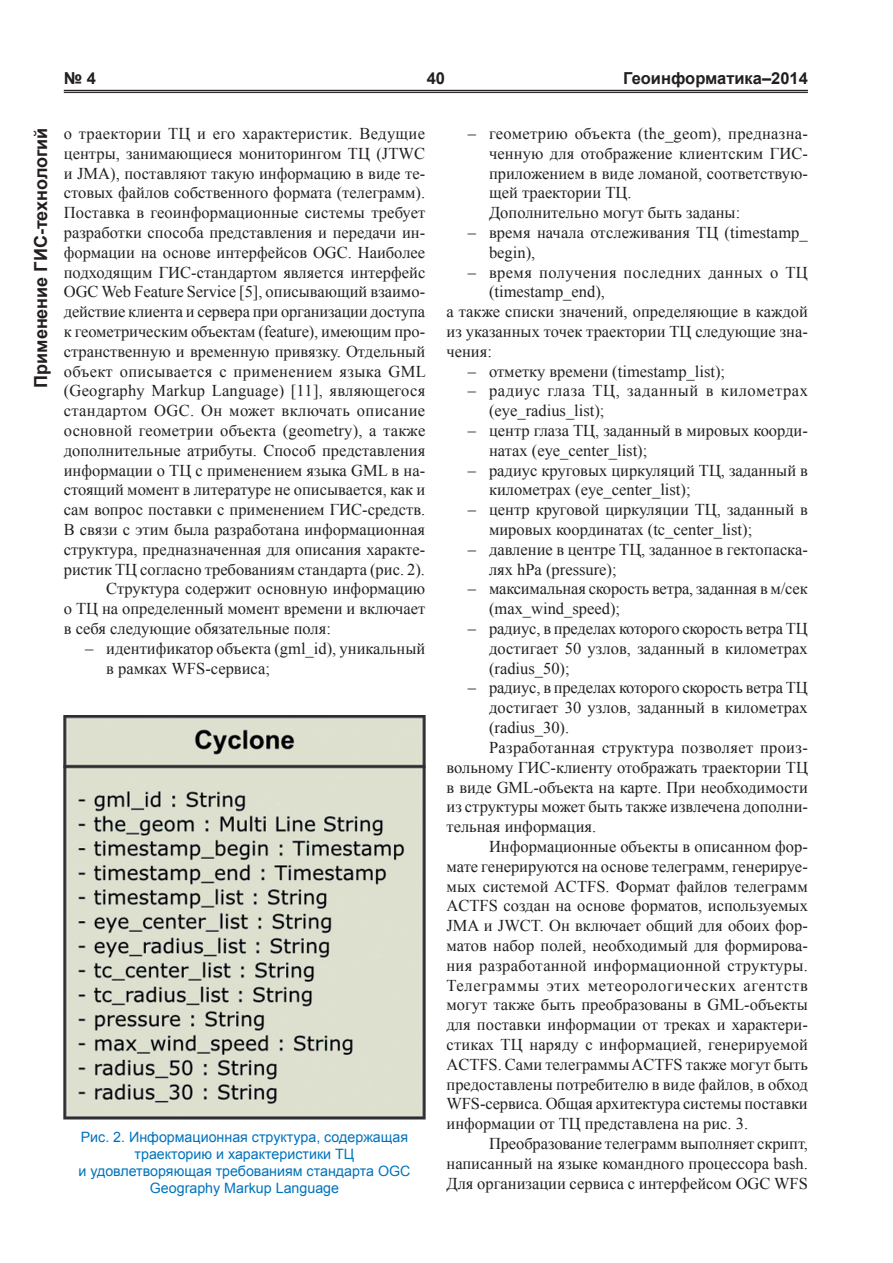
<style>
.page{position:relative;width:893px;height:1263px;background:#fff}
.page>*{position:absolute;margin:0;border:0;box-sizing:border-box;transform-origin:0 0}
.t1{font:700 18px "Arial";color:#231f20}
.t2{font:16.5px/19.8px "Times New Roman";color:#231f20}
.t3{font:16.5px "Times New Roman";letter-spacing:.02em;color:#231f20}
.t4{font:16.5px "Times New Roman";letter-spacing:.025em;color:#231f20}
.t5{font:16.5px/19.8px "Times New Roman";letter-spacing:.035em;color:#231f20}
.t6{font:16.5px "Times New Roman";letter-spacing:.04em;color:#231f20}
.t7{font:700 16.5px "Arial";color:#231f20}
.t8{font:14.25px/17px "Arial";color:#0073bd;text-align:center}
</style>
<div class="page">
<hr style="left:64px;top:90px;width:744px;height:1px;background:#231f20">
<hr style="left:64px;top:92px;width:744px;height:1px;background:#231f20">
<img style="left:64px;top:715px;width:361px;height:405px">
<p class="t7" style="left:64px;top:68px;width:34px">№ 4</p>
<p class="t7" style="left:427px;top:68px;width:20px">40</p>
<p class="t7" style="left:623px;top:68px;width:186px">Геоинформатика–2014</p>
<p class="t1" style="left:29px;top:388px;width:262px;rotate:-90deg">Применение ГИС-технологий</p>
<p class="t3" style="left:64px;top:122px;width:363px">о траектории ТЦ и его характеристик. Ведущие</p>
<p class="t2" style="left:64px;top:143px;width:363px">центры, занимающиеся мониторингом ТЦ (JTWC</p>
<p class="t2" style="left:64px;top:163px;width:363px">и JMA), поставляют такую информацию в виде те-</p>
<p class="t2" style="left:64px;top:183px;width:363px">стовых файлов собственного формата (телеграмм).</p>
<p class="t2" style="left:64px;top:203px;width:363px">Поставка в геоинформационные системы требует</p>
<p class="t2" style="left:64px;top:222px;width:363px">разработки способа представления и передачи ин-</p>
<p class="t2" style="left:64px;top:242px;width:363px">формации на основе интерфейсов OGC. Наиболее</p>
<p class="t2" style="left:64px;top:262px;width:363px">подходящим ГИС-стандартом является интерфейс</p>
<p class="t2" style="left:64px;top:282px;width:363px">OGC Web Feature Service [5], описывающий взаимо-</p>
<p class="t2" style="left:64px;top:302px;width:363px">действие клиента и сервера при организации доступа</p>
<p class="t2" style="left:64px;top:321px;width:363px">к геометрическим объектам (feature), имеющим про-</p>
<p class="t2" style="left:64px;top:341px;width:363px">странственную и временную привязку. Отдельный</p>
<p class="t4" style="left:64px;top:360px;width:364px">объект описывается с применением языка GML</p>
<p class="t2" style="left:64px;top:381px;width:363px">(Geography Markup Language) [11], являющегося</p>
<p class="t4" style="left:64px;top:400px;width:363px">стандартом OGC. Он может включать описание</p>
<p class="t2" style="left:64px;top:420px;width:363px">основной геометрии объекта (geometry), а также</p>
<p class="t2" style="left:64px;top:440px;width:363px">дополнительные атрибуты. Способ представления</p>
<p class="t2" style="left:64px;top:460px;width:363px">информации о ТЦ с применением языка GML в на-</p>
<p class="t2" style="left:64px;top:480px;width:363px">стоящий момент в литературе не описывается, как и</p>
<p class="t2" style="left:64px;top:500px;width:363px">сам вопрос поставки с применением ГИС-средств.</p>
<p class="t2" style="left:64px;top:519px;width:363px">В связи с этим была разработана информационная</p>
<p class="t2" style="left:64px;top:539px;width:363px">структура, предназначенная для описания характе-</p>
<p class="t2" style="left:64px;top:559px;width:363px">ристик ТЦ согласно требованиям стандарта (рис. 2).</p>
<p class="t2" style="left:106px;top:579px;width:320px">Структура содержит основную информацию</p>
<p class="t2" style="left:64px;top:599px;width:363px">о ТЦ на определенный момент времени и включает</p>
<p class="t2" style="left:64px;top:618px;width:269px">в себя следующие обязательные поля:</p>
<p class="t2" style="left:106px;top:638px;width:320px;text-indent:-21px">– идентификатор объекта (gml_id), уникальный в рамках WFS-сервиса;</p>
<p class="t8" style="left:78px;top:1129px;width:333px">Рис. 2. Информационная структура, содержащая траекторию и характеристики ТЦ<br>и удовлетворяющая требованиям стандарта OGC Geography Markup Language</p>
<p class="t2" style="left:489px;top:123px;width:320px;text-indent:-21px">– геометрию объекта (the_geom), предназна&shy;ченную для отображение клиентским ГИС&shy;приложением в виде ломаной, соответствую&shy;щей траектории ТЦ.<br>Дополнительно могут быть заданы:</p>
<p class="t2" style="left:489px;top:222px;width:320px;text-indent:-21px">– время начала отслеживания ТЦ (timestamp_ begin),</p>
<p class="t4" style="left:468px;top:261px;width:342px">– время получения последних данных о ТЦ</p>
<p class="t2" style="left:489px;top:282px;width:117px">(timestamp_end),</p>
<p class="t2" style="left:446px;top:302px;width:363px">а также списки значений, определяющие в каждой</p>
<p class="t2" style="left:446px;top:321px;width:363px">из указанных точек траектории ТЦ следующие зна-</p>
<p class="t2" style="left:446px;top:341px;width:47px">чения:</p>
<p class="t2" style="left:468px;top:361px;width:259px">– отметку времени (timestamp_list);</p>
<p class="t5" style="left:489px;top:381px;width:320px;text-indent:-21px">– радиус глаза ТЦ, заданный в километрах (eye_radius_list);</p>
<p class="t2" style="left:489px;top:420px;width:320px;text-indent:-21px">– центр глаза ТЦ, заданный в мировых коорди&shy;натах (eye_center_list);</p>
<p class="t2" style="left:489px;top:460px;width:320px;text-indent:-21px">– радиус круговых циркуляций ТЦ, заданный в километрах (eye_center_list);</p>
<p class="t2" style="left:489px;top:500px;width:320px;text-indent:-21px">– центр круговой циркуляции ТЦ, заданный в мировых координатах (tc_center_list);</p>
<p class="t2" style="left:489px;top:539px;width:320px;text-indent:-21px">– давление в центре ТЦ, заданное в гектопаска&shy;лях hPa (pressure);</p>
<p class="t2" style="left:489px;top:579px;width:320px;text-indent:-21px">– максимальная скорость ветра, заданная в м/сек (max_wind_speed);</p>
<p class="t2" style="left:489px;top:618px;width:320px;text-align:justify;text-indent:-21px">– радиус, в пределах которого скорость ветра ТЦ достигает 50 узлов, заданный в километрах (radius_50);</p>
<p class="t2" style="left:468px;top:678px;width:342px">– радиус, в пределах которого скорость ветра ТЦ</p>
<p class="t2" style="left:489px;top:698px;width:320px">достигает 30 узлов, заданный в километрах</p>
<p class="t2" style="left:489px;top:717px;width:82px">(radius_30).</p>
<p class="t3" style="left:489px;top:736px;width:320px">Разработанная структура позволяет произ-</p>
<p class="t2" style="left:446px;top:757px;width:363px">вольному ГИС-клиенту отображать траектории ТЦ</p>
<p class="t2" style="left:446px;top:777px;width:363px">в виде GML-объекта на карте. При необходимости</p>
<p class="t2" style="left:446px;top:797px;width:363px">из структуры может быть также извлечена дополни-</p>
<p class="t2" style="left:446px;top:816px;width:151px">тельная информация.</p>
<p class="t2" style="left:489px;top:836px;width:320px">Информационные объекты в описанном фор-</p>
<p class="t2" style="left:446px;top:856px;width:363px">мате генерируются на основе телеграмм, генерируе-</p>
<p class="t2" style="left:446px;top:876px;width:363px">мых системой ACTFS. Формат файлов телеграмм</p>
<p class="t2" style="left:446px;top:896px;width:363px">ACTFS создан на основе форматов, используемых</p>
<p class="t2" style="left:446px;top:915px;width:363px">JMA и JWCT. Он включает общий для обоих фор-</p>
<p class="t2" style="left:446px;top:935px;width:363px">матов набор полей, необходимый для формирова-</p>
<p class="t3" style="left:446px;top:954px;width:363px">ния разработанной информационной структуры.</p>
<p class="t6" style="left:446px;top:974px;width:363px">Телеграммы этих метеорологических агентств</p>
<p class="t2" style="left:446px;top:995px;width:363px">могут также быть преобразованы в GML-объекты</p>
<p class="t2" style="left:446px;top:1014px;width:363px">для поставки информации от треках и характери-</p>
<p class="t2" style="left:446px;top:1034px;width:363px">стиках ТЦ наряду с информацией, генерируемой</p>
<p class="t2" style="left:446px;top:1054px;width:363px">ACTFS. Сами телеграммы ACTFS также могут быть</p>
<p class="t2" style="left:446px;top:1074px;width:363px">предоставлены потребителю в виде файлов, в обход</p>
<p class="t2" style="left:446px;top:1094px;width:363px">WFS-сервиса. Общая архитектура системы поставки</p>
<p class="t2" style="left:446px;top:1113px;width:303px">информации от ТЦ представлена на рис. 3.</p>
<p class="t2" style="left:489px;top:1133px;width:320px">Преобразование телеграмм выполняет скрипт,</p>
<p class="t2" style="left:446px;top:1153px;width:363px">написанный на языке командного процессора bash.</p>
<p class="t2" style="left:446px;top:1173px;width:363px">Для организации сервиса с интерфейсом OGC WFS</p>
</div>
